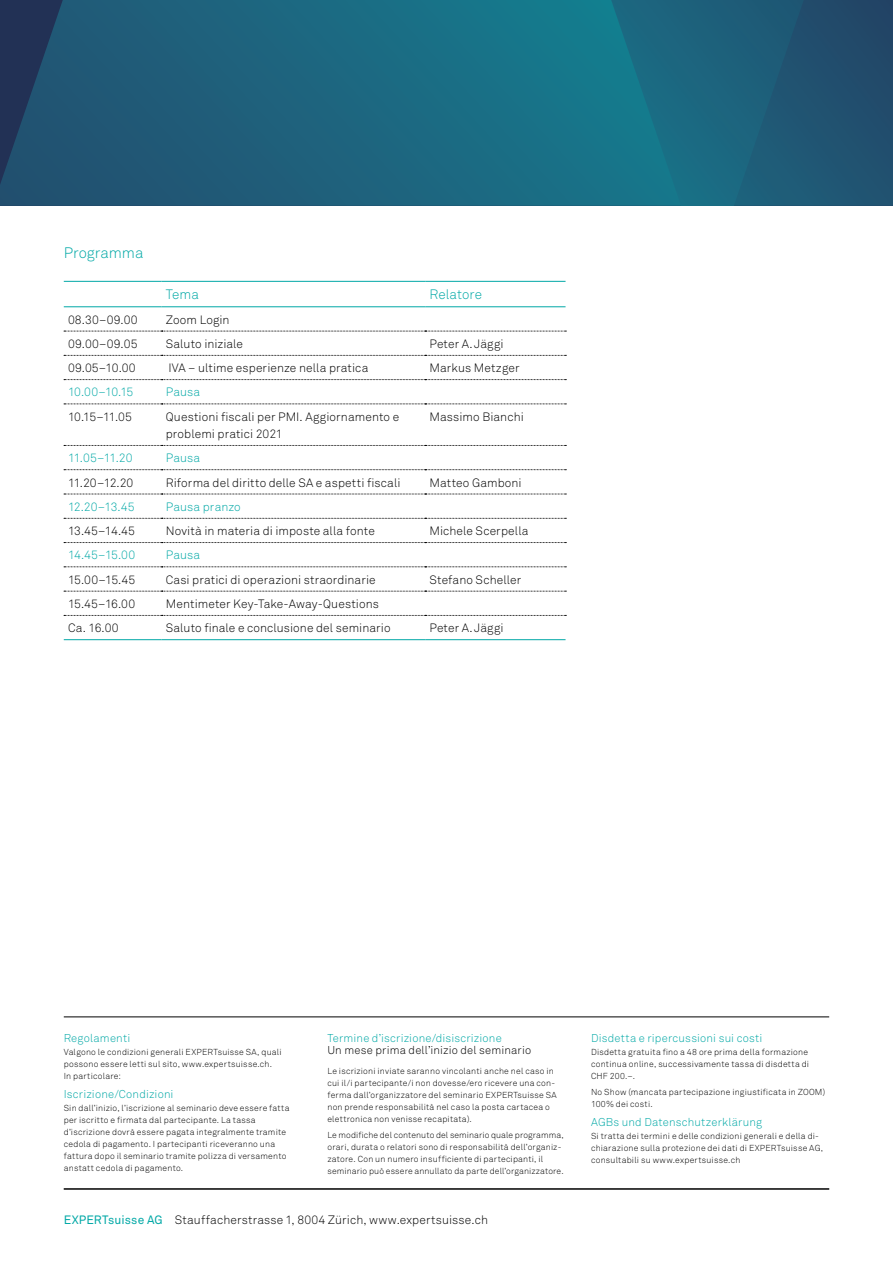
<style>
.page{position:relative;width:893px;height:1263px;background:#fff}
.page>*{position:absolute;margin:0;border:0;box-sizing:border-box;transform-origin:0 0}
.t1{font:15px "Akkurat Light Pro";color:#00a8a6}
.t2{font:13.5px "Akkurat Light Pro";letter-spacing:.005em;color:#00a8a6}
.t3{font:12px/17.2px "Akkurat Light Pro";letter-spacing:.01em;color:#000}
.t4{font:12px "Akkurat Light Pro";letter-spacing:.005em;color:#00a8a6}
.t5{font:11.25px "Akkurat Light Pro";letter-spacing:.015em;color:#00a8a6}
.t6{font:11.25px "Akkurat Light Pro";letter-spacing:.015em;color:#000}
.t7{font:8.7px/12px "Akkurat Light Pro";letter-spacing:.025em;color:#000}
.s1{font-family:"Akkurat Pro";color:#00a8a6}
</style>
<div class="page">
<svg style="left:0;top:0;width:607px;height:206px"></svg>
<svg style="left:607px;top:0;width:286px;height:206px"></svg>
<hr style="left:64px;top:1189px;width:765px;height:1px;background:#000">
<hr style="left:64px;top:1017px;width:765px;height:1px;background:#000">
<hr style="left:64px;top:281px;width:98px;height:1px;background:#00a8a6">
<hr style="left:162px;top:281px;width:263px;height:1px;background:#00a8a6">
<hr style="left:425px;top:281px;width:141px;height:1px;background:#00a8a6">
<hr style="left:64px;top:306px;width:98px;height:1px;background:#00a8a6">
<hr style="left:162px;top:306px;width:263px;height:1px;background:#00a8a6">
<hr style="left:425px;top:306px;width:141px;height:1px;background:#00a8a6">
<svg style="left:64px;top:331px;width:502px;height:1px"></svg>
<svg style="left:64px;top:355px;width:502px;height:1px"></svg>
<svg style="left:64px;top:379px;width:502px;height:1px"></svg>
<svg style="left:64px;top:404px;width:502px;height:1px"></svg>
<svg style="left:64px;top:445px;width:502px;height:1px"></svg>
<svg style="left:64px;top:469px;width:502px;height:1px"></svg>
<svg style="left:64px;top:494px;width:502px;height:1px"></svg>
<svg style="left:64px;top:518px;width:502px;height:1px"></svg>
<svg style="left:64px;top:542px;width:502px;height:1px"></svg>
<svg style="left:64px;top:567px;width:502px;height:1px"></svg>
<svg style="left:64px;top:591px;width:502px;height:1px"></svg>
<hr style="left:64px;top:639px;width:98px;height:1px;background:#00a8a6">
<hr style="left:162px;top:639px;width:263px;height:1px;background:#00a8a6">
<svg style="left:64px;top:615px;width:502px;height:1px"></svg>
<hr style="left:425px;top:639px;width:141px;height:1px;background:#00a8a6">
<h1 class="t1" style="left:64px;top:243px;width:81px">Programma</h1>
<h2 class="t2" style="left:166px;top:287px;width:35px">Tema</h2>
<h2 class="t2" style="left:429px;top:287px;width:54px">Relatore</h2>
<h3 class="t3" style="left:68px;top:311px;width:71px">08.30–09.00</h3>
<h3 class="t3" style="left:166px;top:311px;width:65px">Zoom Login</h3>
<h3 class="t3" style="left:68px;top:335px;width:71px">09.00–09.05</h3>
<h3 class="t3" style="left:166px;top:335px;width:79px">Saluto iniziale</h3>
<h3 class="t3" style="left:429px;top:335px;width:76px">Peter A.Jäggi</h3>
<h3 class="t3" style="left:68px;top:360px;width:69px">09.05–10.00</h3>
<h3 class="t3" style="left:168px;top:360px;width:202px">IVA – ultime esperienze nella pratica</h3>
<h3 class="t3" style="left:429px;top:360px;width:92px">Markus Metzger</h3>
<h3 class="t4" style="left:68px;top:385px;width:67px">10.00–10.15</h3>
<h3 class="t4" style="left:166px;top:385px;width:36px">Pausa</h3>
<h3 class="t3" style="left:68px;top:408px;width:65px">10.15–11.05</h3>
<h3 class="t3" style="left:166px;top:408px;width:235px">Questioni fiscali per PMI. Aggiornamento e problemi pratici 2021</h3>
<h3 class="t3" style="left:429px;top:408px;width:96px">Massimo Bianchi</h3>
<h3 class="t4" style="left:68px;top:451px;width:66px">11.05–11.20</h3>
<h3 class="t4" style="left:166px;top:451px;width:36px">Pausa</h3>
<h3 class="t3" style="left:68px;top:474px;width:67px">11.20–12.20</h3>
<h3 class="t3" style="left:166px;top:474px;width:236px">Riforma del diritto delle SA e aspetti fiscali</h3>
<h3 class="t3" style="left:429px;top:474px;width:94px">Matteo Gamboni</h3>
<h3 class="t4" style="left:68px;top:499px;width:68px">12.20–13.45</h3>
<h3 class="t4" style="left:166px;top:499px;width:76px">Pausa pranzo</h3>
<h3 class="t3" style="left:68px;top:522px;width:68px">13.45–14.45</h3>
<h3 class="t3" style="left:166px;top:522px;width:211px">Novità in materia di imposte alla fonte</h3>
<h3 class="t3" style="left:429px;top:522px;width:101px">Michele Scerpella</h3>
<h3 class="t4" style="left:68px;top:548px;width:69px">14.45–15.00</h3>
<h3 class="t4" style="left:166px;top:548px;width:36px">Pausa</h3>
<h3 class="t3" style="left:68px;top:571px;width:69px">15.00–15.45</h3>
<h3 class="t3" style="left:166px;top:571px;width:211px">Casi pratici di operazioni straordinarie</h3>
<h3 class="t3" style="left:429px;top:571px;width:93px">Stefano Scheller</h3>
<h3 class="t3" style="left:68px;top:595px;width:69px">15.45–16.00</h3>
<h3 class="t3" style="left:166px;top:595px;width:215px">Mentimeter Key-Take-Away-Questions</h3>
<h3 class="t3" style="left:68px;top:620px;width:52px">Ca. 16.00</h3>
<h3 class="t3" style="left:166px;top:620px;width:226px">Saluto finale e conclusione del seminario</h3>
<h3 class="t3" style="left:429px;top:620px;width:76px">Peter A.Jäggi</h3>
<p class="t5" style="left:64px;top:1031px;width:68px">Regolamenti</p>
<p class="t7" style="left:64px;top:1046px;width:219px">Valgono le condizioni generali EXPERTsuisse SA, quali possono essere letti sul sito, www.expertsuisse.ch.<br>In particolare:</p>
<p class="t5" style="left:64px;top:1087px;width:111px">Iscrizione/Condizioni</p>
<p class="t7" style="left:64px;top:1102px;width:227px">Sin dall’inizio, l’iscrizione al seminario deve essere fatta per iscritto e firmata dal partecipante. La tassa d’iscrizione dovrà essere pagata integralmente tramite cedola di pagamento. I partecipanti riceveranno una fattura dopo il seminario tramite polizza di versamento anstatt cedola di pagamento.</p>
<p class="t5" style="left:327px;top:1031px;width:176px">Termine d’iscrizione/disiscrizione</p>
<p class="t6" style="left:327px;top:1043px;width:205px">Un mese prima dell’inizio del seminario</p>
<p class="t7" style="left:327px;top:1065px;width:231px">Le iscrizioni inviate saranno vincolanti anche nel caso in cui il/i partecipante/i non dovesse/ero ricevere una con&shy;ferma dall’organizzatore del seminario EXPERTsuisse SA non prende responsabilità nel caso la posta cartacea o elettronica non venisse recapitata).</p>
<p class="t7" style="left:327px;top:1129px;width:238px">Le modifiche del contenuto del seminario quale programma, orari, durata o relatori sono di responsabilità dell’organiz&shy;zatore. Con un numero insufficiente di partecipanti, il seminario può essere annullato da parte dell’organizzatore.</p>
<h3 class="t3" style="left:64px;top:1211px;width:426px"><span class="s1">EXPERTsuisse AG</span> Stauffacherstrasse 1, 8004 Zürich, www.expertsuisse.ch</h3>
<p class="t5" style="left:591px;top:1031px;width:173px">Disdetta e ripercussioni sui costi</p>
<p class="t7" style="left:591px;top:1046px;width:220px">Disdetta gratuita fino a 48 ore prima della formazione continua online, successivamente tassa di disdetta di<br>CHF 200.–.</p>
<p class="t7" style="left:591px;top:1086px;width:236px">No Show (mancata partecipazione ingiustificata in ZOOM)<br>100% dei costi.</p>
<p class="t5" style="left:591px;top:1115px;width:173px">AGBs und Datenschutzerklärung</p>
<p class="t7" style="left:591px;top:1130px;width:234px">Si tratta dei termini e delle condizioni generali e della di&shy;chiarazione sulla protezione dei dati di EXPERTsuisse AG, consultabili su www.expertsuisse.ch</p>
</div>
